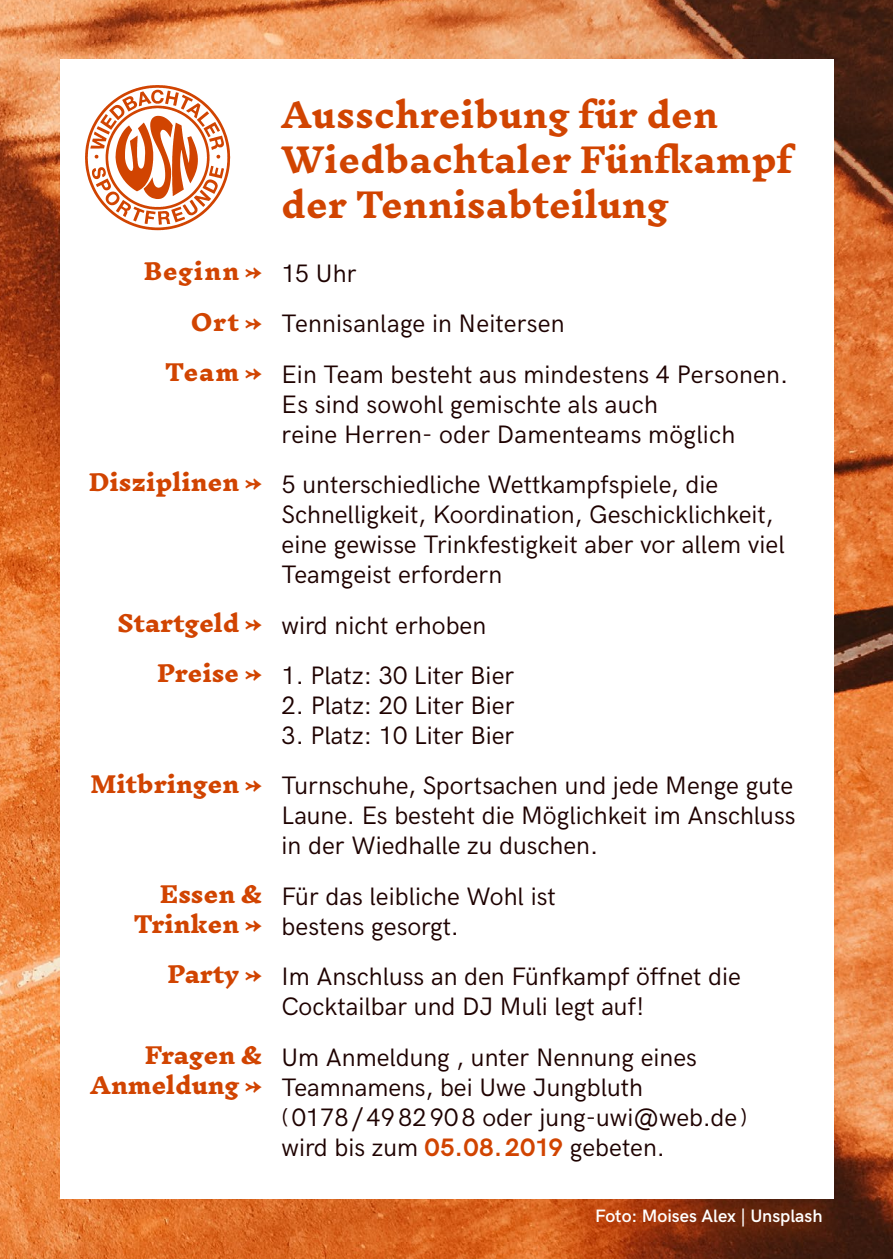
<style>
.page{position:relative;width:893px;height:1259px;background:#fff}
.page>*{position:absolute;margin:0;border:0;box-sizing:border-box;transform-origin:0 0}
.t1{font:700 33.6px/45px "Inknut Antiqua";color:#d14401}
.t2{font:25.2px/30px "HK Grotesk";color:#1e0200}
.t3{font:800 22.5px/30px "Inknut Antiqua";color:#d14401;text-align:right}
.t4{font:600 18px "HK Grotesk";color:#fff}
.s1{font-weight:700;color:#d14401}
</style>
<div class="page">
<img style="left:0;top:0;width:893px;height:1259px">
<div style="left:566px;top:1179px;width:285px;height:76px;background:#d14401;opacity:.5"></div>
<div style="left:60px;top:60px;width:773px;height:1139px;background:#fff"></div>
<svg style="left:85px;top:85px;width:145px;height:145px"></svg>
<p class="t1" style="left:281px;top:94px;width:513px">Ausschreibung für den<br>Wiedbachtaler Fünfkampf der Tennisabteilung</p>
<p class="t3" style="left:144px;top:257px;width:119px">Beginn →</p>
<p class="t2" style="left:282px;top:256px;width:76px">15 Uhr</p>
<p class="t3" style="left:191px;top:308px;width:73px">Ort →</p>
<p class="t2" style="left:282px;top:307px;width:285px">Tennisanlage in Neitersen</p>
<p class="t3" style="left:165px;top:358px;width:98px">Team →</p>
<p class="t2" style="left:282px;top:357px;width:508px">Ein Team besteht aus mindestens 4 Personen.<br>Es sind sowohl gemischte als auch<br>reine Herren- oder Damenteams möglich</p>
<p class="t3" style="left:89px;top:468px;width:175px">Disziplinen →</p>
<p class="t2" style="left:282px;top:467px;width:505px">5 unterschiedliche Wettkampfspiele, die Schnelligkeit, Koordination, Geschicklichkeit, eine gewisse Trinkfestigkeit aber vor allem viel Teamgeist erfordern</p>
<p class="t3" style="left:118px;top:609px;width:145px">Startgeld →</p>
<p class="t2" style="left:282px;top:608px;width:206px">wird nicht erhoben</p>
<p class="t3" style="left:157px;top:659px;width:106px">Preise →</p>
<p class="t2" style="left:282px;top:658px;width:234px">1. Platz: 30 Liter Bier</p>
<p class="t2" style="left:282px;top:688px;width:234px">2. Platz: 20 Liter Bier</p>
<p class="t2" style="left:282px;top:718px;width:234px">3. Platz: 10 Liter Bier</p>
<p class="t3" style="left:91px;top:770px;width:173px">Mitbringen →</p>
<p class="t2" style="left:282px;top:768px;width:515px;text-align:justify">Turnschuhe, Sportsachen und jede Menge gute Laune. Es besteht die Möglichkeit im Anschluss in der Wiedhalle zu duschen.</p>
<p class="t3" style="left:134px;top:880px;width:130px">Essen &amp;<br>Trinken →</p>
<p class="t2" style="left:282px;top:879px;width:276px">Für das leibliche Wohl ist bestens gesorgt.</p>
<p class="t3" style="left:168px;top:960px;width:96px">Party →</p>
<p class="t2" style="left:282px;top:959px;width:461px">Im Anschluss an den Fünfkampf öffnet die<br>Cocktailbar und DJ Muli legt auf!</p>
<p class="t3" style="left:90px;top:1041px;width:173px">Fragen &amp;<br>Anmeldung →</p>
<p class="t2" style="left:282px;top:1040px;width:467px">Um Anmeldung , unter Nennung eines Teamnamens, bei Uwe Jungbluth (0178/4982908 oder jung-uwi@web.de) wird bis zum <span class="s1">05.08.2019</span> gebeten.</p>
<p class="t4" style="left:595px;top:1202px;width:229px">Foto: Moises Alex | Unsplash</p>
</div>
